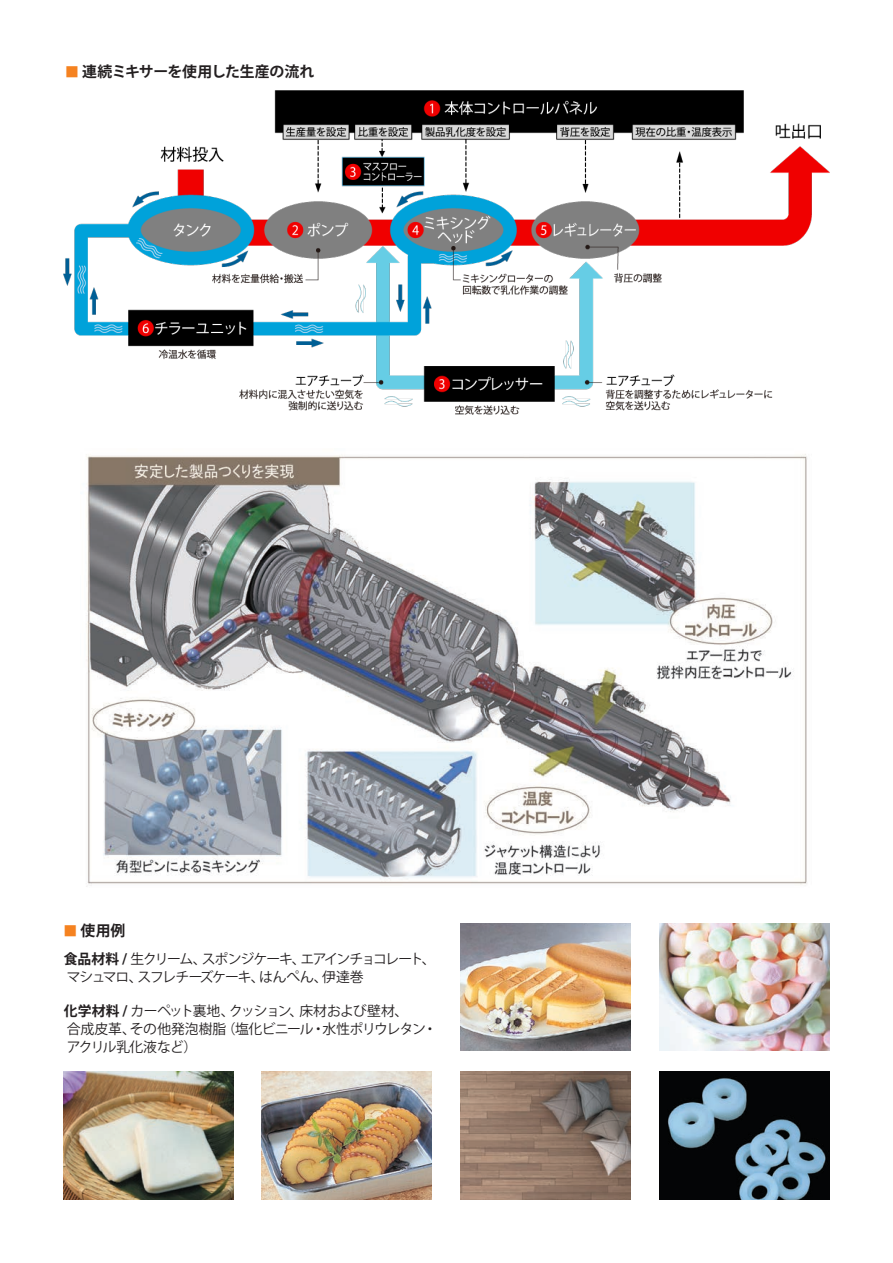
<style>
.page{position:relative;width:893px;height:1263px;background:#fff}
.page>*{position:absolute;margin:0;border:0;box-sizing:border-box;transform-origin:0 0}
.例外ページ_見出し{font:700 14.85px "Koz Go Pr 6 N";letter-spacing:-.01em;color:#231f20}
.例外ページ_ボディ大{font:13.8px "Koz Go Pr 6 N";letter-spacing:-.065em;color:#231f20}
.例外ページ_ボディ大-2{font:13.8px "Koz Go Pr 6 N";letter-spacing:-.09em;color:#231f20}
.例外ページ_ボディ大-3{font:13.8px "Koz Go Pr 6 N";letter-spacing:-.03em;color:#231f20}
.s1{font-weight:400;font-size:13.8px;color:#f58220}
.s2{font-weight:700}
</style>
<div class="page">
<img style="left:86px;top:454px;width:721px;height:433px">
<img style="left:262px;top:1071px;width:170px;height:128px">
<img style="left:659px;top:1072px;width:170px;height:127px">
<img style="left:461px;top:923px;width:170px;height:127px">
<img style="left:659px;top:923px;width:170px;height:127px">
<img style="left:461px;top:1072px;width:170px;height:127px">
<img style="left:64px;top:1072px;width:169px;height:127px">
<img style="left:64px;top:91px;width:765px;height:323px">
<p class="例外ページ_見出し" style="left:65px;top:63px;width:250px"><span class="s1">■</span> 連続ミキサーを使用した生産の流れ</p>
<p class="例外ページ_見出し" style="left:64px;top:922px;width:63px"><span class="s1">■</span> 使用例</p>
<p class="例外ページ_ボディ大-2" style="left:64px;top:951px;width:373px"><span class="s2">食品材料 /</span> 生クリーム、スポンジケーキ、エアインチョコレート、</p>
<p class="例外ページ_ボディ大" style="left:67px;top:969px;width:298px">マシュマロ、スフレチーズケーキ、はんぺん、伊達巻</p>
<p class="例外ページ_ボディ大" style="left:64px;top:1003px;width:346px"><span class="s2">化学材料 /</span> カーペット裏地、クッション、床材および壁材、</p>
<p class="例外ページ_ボディ大-3" style="left:67px;top:1021px;width:371px">合成皮革、その他発泡樹脂（塩化ビニール・水性ポリウレタン・</p>
<p class="例外ページ_ボディ大" style="left:67px;top:1039px;width:132px">アクリル乳化液など）</p>
</div>
